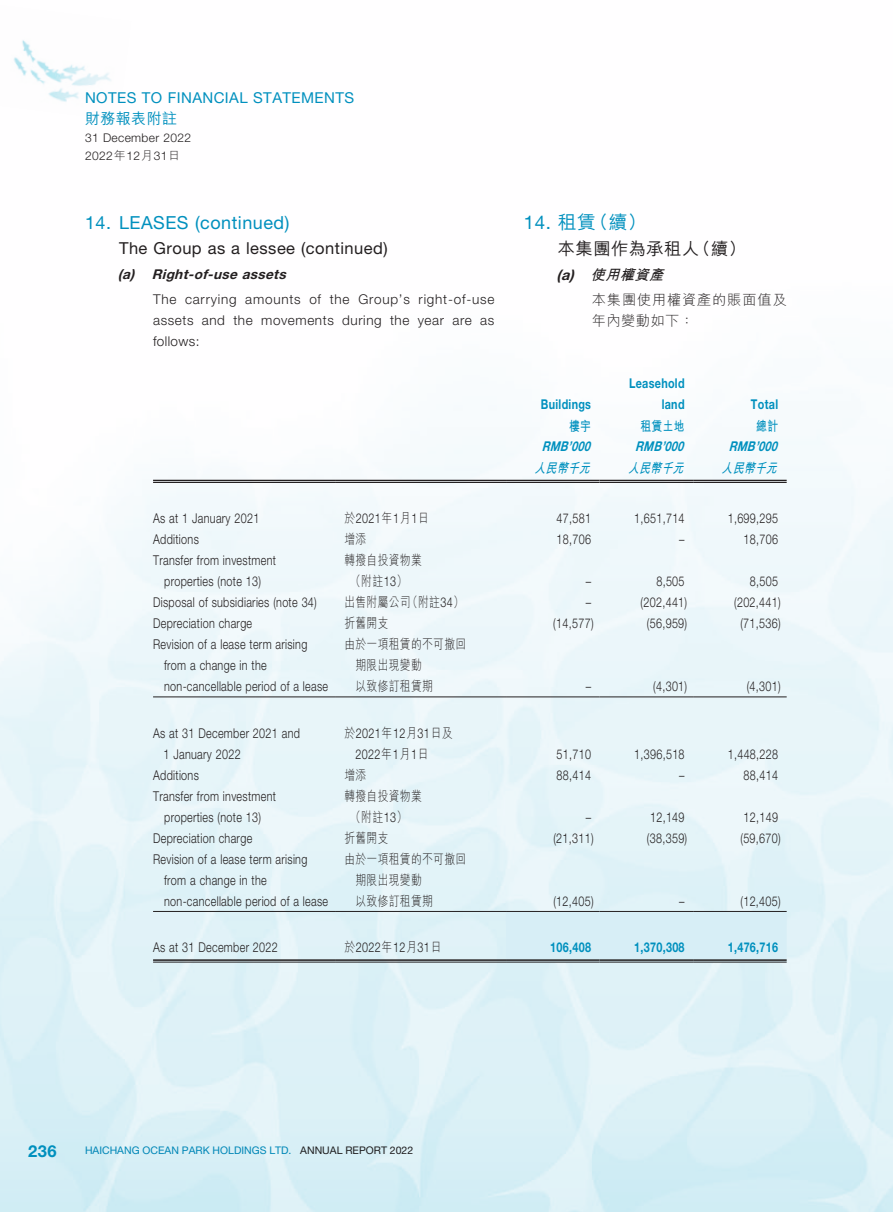
<style>
.page{position:relative;width:893px;height:1212px;background:#fff}
.page>*{position:absolute;margin:0;border:0;box-sizing:border-box;transform-origin:0 0}
.t1{font:500 18.75px "M Hei HK";color:#0090be}
.t2{font:18px "Helvetica Neue LT Std";letter-spacing:.03em;color:#0090be}
.t3{font:500 17.25px "M Hei HK";letter-spacing:.03em;color:#231f20}
.t4{font:16.5px "Helvetica Neue LT Std";letter-spacing:.03em;color:#231f20}
.t5{font:700 16.5px "Helvetica Neue LT Std";color:#0090be}
.t6{font:15px "Helvetica Neue LT Std";letter-spacing:.03em;color:#0090be}
.t7{font:500 15px "M Hei HK";letter-spacing:.03em;color:#0090be}
.t8{font:300 14.25px/25.2px "M Hei HK";letter-spacing:.055em;color:#231f20}
.t9{font:300 13.5px/21px "Helvetica Neue LT Std";letter-spacing:.03em;color:#231f20;scale:.8 1}
.t10{font:300 13.5px/21px "M Hei HK";letter-spacing:.03em;color:#231f20;scale:.8 1}
.t11{font:300 13.5px/21px "Helvetica Neue LT Std";letter-spacing:.03em;color:#231f20;text-align:justify}
.t12{font:700 13.5px/21px "Helvetica Neue LT Std";letter-spacing:.03em;color:#0090be;text-align:right;scale:.8 1}
.t13{font:italic 700 13.5px "Helvetica Neue LT Std";color:#231f20}
.t14{font:italic 700 13.5px "Helvetica Neue LT Std";color:#0090be;scale:.8 1}
.t15{font:italic 700 13.5px "M Hei HK";color:#0090be;scale:.8 1}
.t16{font:700 13.5px "M Hei HK";letter-spacing:.03em;color:#0090be;scale:.8 1}
.t17{font:300 12px/18px "Helvetica Neue LT Std";letter-spacing:.03em;color:#231f20}
.t18{font:10.5px "Helvetica Neue LT Std";color:#0090be}
.s1{font-family:"M Hei HK"}
.s2{font-family:"Helvetica Neue LT Std";font-weight:400}
.s3{font-family:"Helvetica Neue LT Std";font-weight:700;font-style:italic}
.s4{font-weight:700;font-style:italic}
.s5{font-family:"Helvetica Neue LT Std"}
.s6{color:#231f20}
</style>
<div class="page">
<img style="left:12px;top:39px;width:100px;height:64px">
<div style="left:506px;top:912px;width:281px;height:50px;background:#d7eef6"></div>
<hr style="left:153px;top:480px;width:183px;height:1px;background:#231f20">
<hr style="left:153px;top:482px;width:183px;height:1px;background:#231f20">
<hr style="left:336px;top:480px;width:170px;height:1px;background:#231f20">
<hr style="left:336px;top:482px;width:170px;height:1px;background:#231f20">
<hr style="left:506px;top:480px;width:94px;height:1px;background:#231f20">
<hr style="left:506px;top:482px;width:94px;height:1px;background:#231f20">
<hr style="left:600px;top:480px;width:93px;height:1px;background:#231f20">
<hr style="left:600px;top:482px;width:93px;height:1px;background:#231f20">
<hr style="left:693px;top:480px;width:94px;height:1px;background:#231f20">
<hr style="left:693px;top:482px;width:94px;height:1px;background:#231f20">
<hr style="left:153px;top:696px;width:183px;height:1px;background:#231f20">
<hr style="left:336px;top:696px;width:170px;height:1px;background:#231f20">
<hr style="left:506px;top:696px;width:94px;height:1px;background:#231f20">
<hr style="left:600px;top:696px;width:93px;height:1px;background:#231f20">
<hr style="left:693px;top:696px;width:94px;height:1px;background:#231f20">
<hr style="left:153px;top:911px;width:183px;height:1px;background:#231f20">
<hr style="left:336px;top:911px;width:170px;height:1px;background:#231f20">
<hr style="left:506px;top:911px;width:94px;height:1px;background:#231f20">
<hr style="left:600px;top:911px;width:93px;height:1px;background:#231f20">
<hr style="left:693px;top:911px;width:94px;height:1px;background:#231f20">
<hr style="left:153px;top:959px;width:183px;height:2px;background:#231f20">
<hr style="left:153px;top:962px;width:183px;height:1px;background:#231f20">
<hr style="left:336px;top:959px;width:170px;height:2px;background:#231f20">
<hr style="left:336px;top:962px;width:170px;height:1px;background:#231f20">
<hr style="left:506px;top:959px;width:94px;height:2px;background:#231f20">
<hr style="left:506px;top:962px;width:94px;height:1px;background:#231f20">
<hr style="left:600px;top:959px;width:93px;height:2px;background:#231f20">
<hr style="left:600px;top:962px;width:93px;height:1px;background:#231f20">
<hr style="left:693px;top:959px;width:94px;height:2px;background:#231f20">
<hr style="left:693px;top:962px;width:94px;height:1px;background:#231f20">
<p class="t6" style="left:85px;top:88px;width:271px">NOTES TO FINANCIAL STATEMENTS</p>
<p class="t7" style="left:85px;top:107px;width:94px">財務報表附註</p>
<p class="t17" style="left:85px;top:128px;width:108px">31 December 2022<br>2022<span class="s1">年</span>12<span class="s1">月</span>31<span class="s1">日</span></p>
<h2 class="t2" style="left:85px;top:212px;width:206px">14. LEASES (continued)</h2>
<p class="t4" style="left:119px;top:238px;width:270px">The Group as a lessee (continued)</p>
<p class="t13" style="left:118px;top:266px;width:174px">(a) Right-of-use assets</p>
<p class="t11" style="left:153px;top:289px;width:343px">The carrying amounts of the Group’s right-of-use assets and the movements during the year are as follows:</p>
<h1 class="t1" style="left:524px;top:209px;width:124px"><span class="s2">14.</span> 租賃（續）</h1>
<p class="t3" style="left:558px;top:236px;width:190px">本集團作為承租人（續）</p>
<p class="t8" style="left:592px;top:262px;width:196px;text-indent:-35px"><span class="s3">(a)</span> <span class="s4">使用權資產<br></span>本集團使用權資產的賬面值及</p>
<p class="t8" style="left:592px;top:308px;width:104px">年內變動如下：</p>
<p class="t12" style="left:541px;top:394px;width:64px">Buildings</p>
<p class="t12" style="left:629px;top:373px;width:71px">Leasehold land</p>
<p class="t12" style="left:751px;top:394px;width:35px">Total</p>
<p class="t16" style="left:569px;top:416px;width:29px">樓宇</p>
<p class="t16" style="left:640px;top:416px;width:57px">租賃土地</p>
<p class="t16" style="left:756px;top:416px;width:29px">總計</p>
<p class="t14" style="left:542px;top:438px;width:67px">RMB’000</p>
<p class="t14" style="left:635px;top:438px;width:67px">RMB’000</p>
<p class="t14" style="left:729px;top:438px;width:67px">RMB’000</p>
<p class="t15" style="left:534px;top:458px;width:76px">人民幣千元</p>
<p class="t15" style="left:628px;top:458px;width:76px">人民幣千元</p>
<p class="t15" style="left:722px;top:458px;width:76px">人民幣千元</p>
<p class="t9" style="left:153px;top:507px;width:135px">As at 1 January 2021</p>
<p class="t9" style="left:344px;top:507px;width:107px"><span class="s1">於</span>2021<span class="s1">年</span>1<span class="s1">月</span>1<span class="s1">日</span></p>
<p class="t9" style="left:557px;top:507px;width:45px">47,581</p>
<p class="t9" style="left:634px;top:507px;width:65px">1,651,714</p>
<p class="t9" style="left:728px;top:507px;width:65px">1,699,295</p>
<p class="t9" style="left:153px;top:528px;width:59px">Additions</p>
<p class="t10" style="left:344px;top:528px;width:29px">增添</p>
<p class="t9" style="left:557px;top:528px;width:45px">18,706</p>
<p class="t9" style="left:679px;top:528px;width:8px">–</p>
<p class="t9" style="left:744px;top:528px;width:45px">18,706</p>
<p class="t9" style="left:153px;top:549px;width:155px;text-align:center">Transfer from investment properties (note 13)</p>
<p class="t10" style="left:350px;top:549px;width:91px;text-indent:-6px">轉撥自投資物業（附註<span class="s5">13</span>）</p>
<p class="t9" style="left:586px;top:570px;width:8px">–</p>
<p class="t9" style="left:656px;top:570px;width:37px">8,505</p>
<p class="t9" style="left:750px;top:570px;width:37px">8,505</p>
<p class="t9" style="left:153px;top:591px;width:206px">Disposal of subsidiaries (note 34)</p>
<p class="t10" style="left:344px;top:591px;width:151px">出售附屬公司（附註<span class="s5">34</span>）</p>
<p class="t9" style="left:586px;top:591px;width:8px">–</p>
<p class="t9" style="left:641px;top:591px;width:60px">(202,441)</p>
<p class="t9" style="left:734px;top:591px;width:60px">(202,441)</p>
<p class="t9" style="left:153px;top:612px;width:125px">Depreciation charge</p>
<p class="t10" style="left:344px;top:612px;width:57px">折舊開支</p>
<p class="t9" style="left:553px;top:612px;width:52px">(14,577)</p>
<p class="t9" style="left:647px;top:612px;width:52px">(56,959)</p>
<p class="t9" style="left:740px;top:612px;width:52px">(71,536)</p>
<p class="t9" style="left:164px;top:633px;width:206px;text-indent:-11px">Revision of a lease term arising from a change in the non-cancellable period of a lease</p>
<p class="t10" style="left:355px;top:633px;width:140px;text-indent:-11px">由於一項租賃的不可撤回期限出現變動<br>以致修訂租賃期</p>
<p class="t9" style="left:586px;top:675px;width:8px">–</p>
<p class="t9" style="left:653px;top:675px;width:44px">(4,301)</p>
<p class="t9" style="left:747px;top:675px;width:44px">(4,301)</p>
<p class="t9" style="left:164px;top:722px;width:172px;text-indent:-10px">As at 31 December 2021 and<br>1 January 2022</p>
<p class="t9" style="left:356px;top:722px;width:123px;text-indent:-11px"><span class="s1">於</span>2021<span class="s1">年</span>12<span class="s1">月</span>31<span class="s1">日及<br></span>2022<span class="s1">年</span>1<span class="s1">月</span>1<span class="s1">日</span></p>
<p class="t9" style="left:557px;top:743px;width:45px">51,710</p>
<p class="t9" style="left:634px;top:743px;width:65px">1,396,518</p>
<p class="t9" style="left:728px;top:743px;width:65px">1,448,228</p>
<p class="t9" style="left:153px;top:764px;width:59px">Additions</p>
<p class="t10" style="left:344px;top:764px;width:29px">增添</p>
<p class="t9" style="left:557px;top:764px;width:45px">88,414</p>
<p class="t9" style="left:679px;top:764px;width:8px">–</p>
<p class="t9" style="left:744px;top:764px;width:45px">88,414</p>
<p class="t9" style="left:153px;top:785px;width:155px;text-align:center">Transfer from investment properties (note 13)</p>
<p class="t10" style="left:350px;top:785px;width:91px;text-indent:-6px">轉撥自投資物業（附註<span class="s5">13</span>）</p>
<p class="t9" style="left:586px;top:806px;width:8px">–</p>
<p class="t9" style="left:650px;top:806px;width:45px">12,149</p>
<p class="t9" style="left:744px;top:806px;width:45px">12,149</p>
<p class="t9" style="left:153px;top:827px;width:125px">Depreciation charge</p>
<p class="t10" style="left:344px;top:827px;width:57px">折舊開支</p>
<p class="t9" style="left:553px;top:827px;width:52px">(21,311)</p>
<p class="t9" style="left:647px;top:827px;width:52px">(38,359)</p>
<p class="t9" style="left:740px;top:827px;width:52px">(59,670)</p>
<p class="t9" style="left:164px;top:848px;width:206px;text-indent:-11px">Revision of a lease term arising from a change in the non-cancellable period of a lease</p>
<p class="t10" style="left:356px;top:848px;width:140px;text-indent:-11px">由於一項租賃的不可撤回期限出現變動<br>以致修訂租賃期</p>
<p class="t9" style="left:553px;top:890px;width:52px">(12,405)</p>
<p class="t9" style="left:679px;top:890px;width:8px">–</p>
<p class="t9" style="left:740px;top:890px;width:52px">(12,405)</p>
<p class="t9" style="left:153px;top:936px;width:158px">As at 31 December 2022</p>
<p class="t9" style="left:344px;top:936px;width:123px"><span class="s1">於</span>2022<span class="s1">年</span>12<span class="s1">月</span>31<span class="s1">日</span></p>
<p class="t12" style="left:550px;top:936px;width:53px">106,408</p>
<p class="t12" style="left:634px;top:936px;width:65px">1,370,308</p>
<p class="t12" style="left:728px;top:936px;width:65px">1,476,716</p>
<p class="t5" style="left:28px;top:1140px;width:30px">236</p>
<p class="t18" style="left:85px;top:1144px;width:330px">HAICHANG OCEAN PARK HOLDINGS LTD. <span class="s6">ANNUAL REPORT 2022</span></p>
</div>
